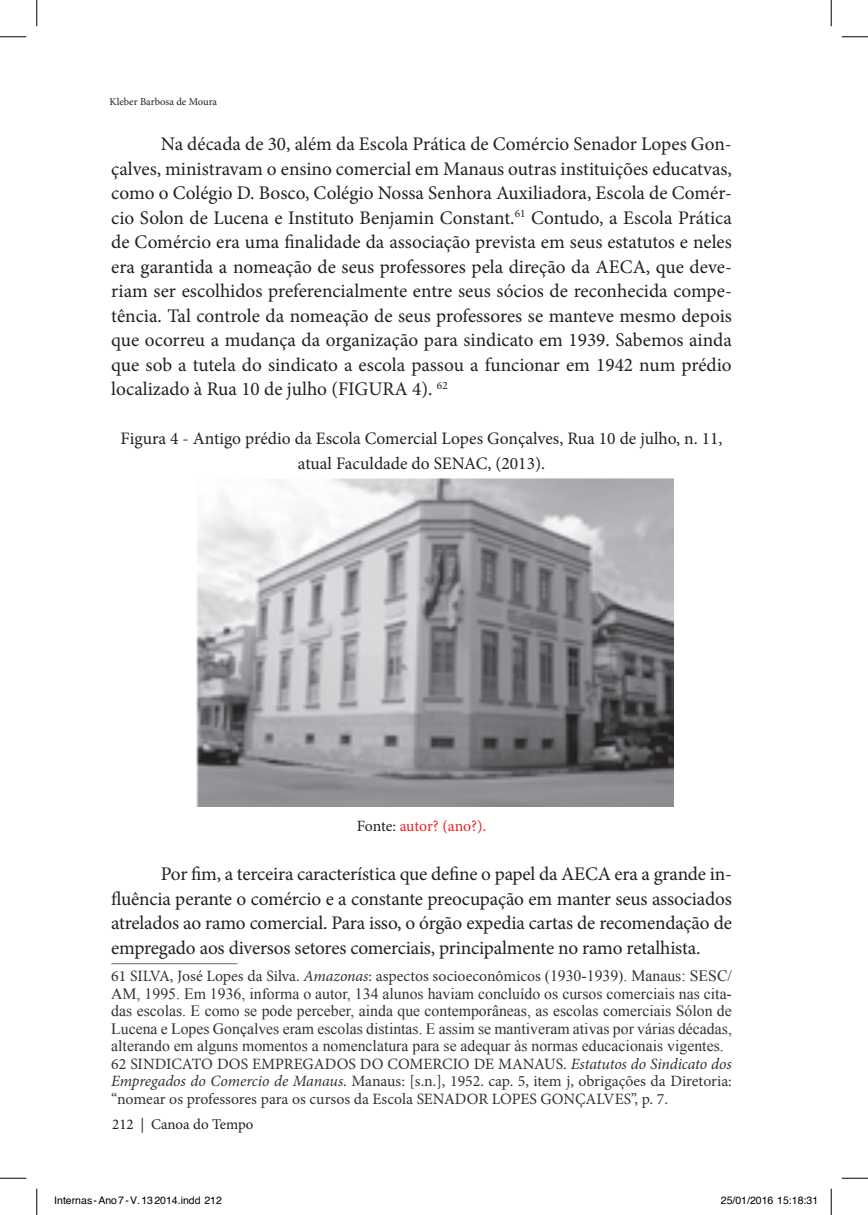
<style>
.page{position:relative;width:868px;height:1215px;background:#fff}
.page>*{position:absolute;margin:0;border:0;box-sizing:border-box;transform-origin:0 0}
.t1{font:19.25px/24.5px "Minion Pro";letter-spacing:-.01em;color:#231f20;text-align:justify}
.t2{font:17.5px/24.5px "Minion Pro";color:#231f20;text-align:center}
.t3{font:15.75px/17.5px "Times New Roman";color:#313232;text-align:justify}
.t4{font:15.75px/17.5px "Minion Pro";color:#313232;text-align:justify}
.t5{font:15.75px "Minion Pro";letter-spacing:-.01em;color:#ee1f23}
.t6{font:14.88px "Minion Pro";color:#231f20}
.t7{font:10.5px "Helvetica";color:#000}
.t8{font:10.5px "Minion Pro";color:#231f20}
.s1{color:#231f20}
.s2{font-style:italic}
.s3{font-family:"Times New Roman"}
</style>
<div class="page">
<hr style="left:111px;top:963px;width:126px;height:1px;background:#6c6d70">
<img style="left:196px;top:478px;width:477px;height:328px">
<svg style="left:0;top:36px;width:26px;height:1px"></svg>
<svg style="left:841px;top:36px;width:26px;height:1px"></svg>
<svg style="left:0;top:1177px;width:26px;height:1px"></svg>
<svg style="left:841px;top:1177px;width:26px;height:1px"></svg>
<svg style="left:36px;top:0;width:1px;height:26px"></svg>
<svg style="left:36px;top:1188px;width:1px;height:26px"></svg>
<svg style="left:830px;top:0;width:1px;height:26px"></svg>
<svg style="left:830px;top:1188px;width:1px;height:26px"></svg>
<p class="t8" style="left:110px;top:95px;width:109px">Kleber Barbosa de Moura</p>
<p class="t1" style="left:111px;top:132px;width:622px;text-indent:50px">Na década de 30, além da Escola Prática de Comércio Senador Lopes Gon&shy;çalves, ministravam o ensino comercial em Manaus outras instituições educatvas, como o Colégio D. Bosco, Colégio Nossa Senhora Auxiliadora, Escola de Comér&shy;cio Solon de Lucena e Instituto Benjamin Constant.<sup>61</sup> Contudo, a Escola Prática de Comércio era uma finalidade da associação prevista em seus estatutos e neles era garantida a nomeação de seus professores pela direção da AECA, que deve&shy;riam ser escolhidos preferencialmente entre seus sócios de reconhecida compe&shy;tência. Tal controle da nomeação de seus professores se manteve mesmo depois que ocorreu a mudança da organização para sindicato em 1939. Sabemos ainda que sob a tutela do sindicato a escola passou a funcionar em 1942 num prédio localizado à Rua 10 de julho (FIGURA 4). <sup>62</sup></p>
<p class="t2" style="left:120px;top:426px;width:603px">Figura 4 - Antigo prédio da Escola Comercial Lopes Gonçalves, Rua 10 de julho, n. 11, atual Faculdade do SENAC, (2013).</p>
<p class="t5" style="left:357px;top:815px;width:131px"><span class="s1">Fonte:</span> autor? (ano?).</p>
<p class="t1" style="left:111px;top:861px;width:622px;text-indent:50px">Por fim, a terceira característica que define o papel da AECA era a grande in&shy;fluência perante o comércio e a constante preocupação em manter seus associados atrelados ao ramo comercial. Para isso, o órgão expedia cartas de recomendação de empregado aos diversos setores comerciais, principalmente no ramo retalhista.</p>
<p class="t4" style="left:111px;top:967px;width:622px">61 SILVA, José Lopes da Silva. <span class="s2">Amazonas</span>: aspectos socioeconômicos <span class="s3">(1930-1939). Manaus: SESC/</span></p>
<p class="t3" style="left:111px;top:984px;width:622px">AM, 1995. Em 1936, informa o autor, 134 alunos haviam concluído os cursos comerciais nas cita&shy;das escolas. E como se pode perceber, ainda que contemporâneas, as escolas comerciais Sólon de Lucena e Lopes Gonçalves eram escolas distintas. E assim se mantiveram ativas por várias décadas, alterando em alguns momentos a nomenclatura para se adequar às normas educacionais vigentes.</p>
<p class="t4" style="left:111px;top:1055px;width:622px">62 SINDICATO DOS EMPREGADOS DO COMERCIO DE MANAUS. <span class="s2">Estatutos do Sindicato dos Empregados do Comercio de Manaus</span>. Manaus: [s.n.], 1952. cap. 5, item j, obrigações da Diretoria: “nomear os professores para os cursos da Escola SENADOR LOPES GONÇALVES”, p. 7.</p>
<p class="t6" style="left:112px;top:1114px;width:143px">212 | Canoa do Tempo</p>
<p class="t7" style="left:54px;top:1194px;width:169px">Internas - Ano 7 - V. 13 2014.indd 212</p>
<p class="t7" style="left:720px;top:1194px;width:99px">25/01/2016 15:18:31</p>
</div>
